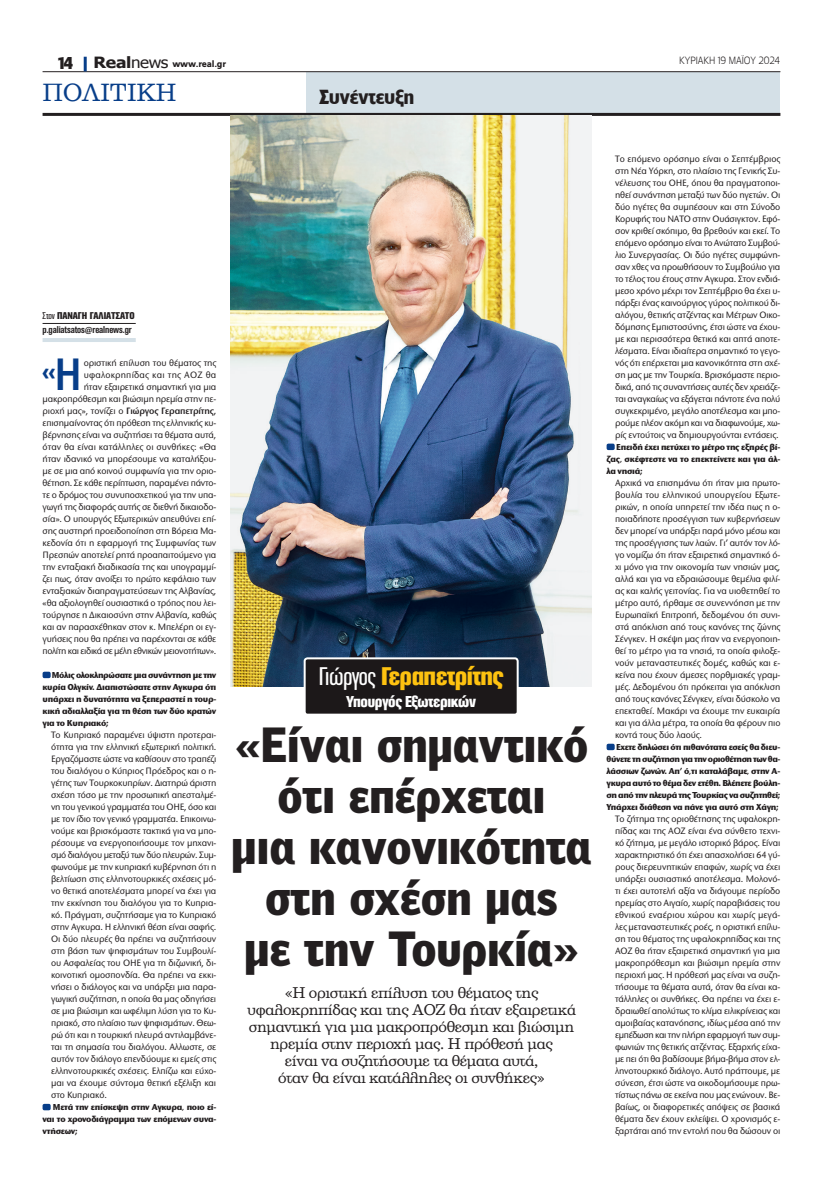
<style>
.page{position:relative;width:823px;height:1191px;background:#fff}
.page>*{position:absolute;margin:0;border:0;box-sizing:border-box;transform-origin:0 0}
.t1{font:900 47px/51px "PF Bell Gothic Text";letter-spacing:-.01em;color:#231f20;text-align:center;scale:.96 1}
.t2{font:500 30.6px "PF Lounge";color:#083e89;scale:.95 1}
.t3{font:900 26px "PF Akzidenz Text Cond";letter-spacing:-.025em;color:#fec210}
.t4{font:24px "PF Clarendon";color:#083e89;scale:.96 1}
.t5{font:700 19px "PF Lounge";color:#231f20}
.t6{font:900 16px "PF Akzidenz Text Cond";letter-spacing:-.025em;color:#fff}
.t7{font:700 16px "PF Lounge";color:#231f20}
.t8{font:15px/17px "PF Clarendon";letter-spacing:-.02em;color:#231f20;text-align:center}
.t9{font:700 10px "PF Akzidenz Text Cond";letter-spacing:-.01em;color:#231f20}
.t10{font:900 10px "PF Akzidenz Text Cond";letter-spacing:.015em;color:#231f20}
.t11{font:300 10px "PF Lounge";letter-spacing:-.005em;color:#231f20;scale:.96 1}
.t12{font:500 9.6px/12px "Stone Sans ITC Hel";letter-spacing:-.015em;color:#231f20;text-align:justify;scale:.96 1}
.t13{font:700 9px/12px "Stone Sans ITC Hel";letter-spacing:-.03em;color:#231f20;text-align:justify;scale:.96 1}
.t14{font:900 9px "PF Catalog";letter-spacing:-.02em;color:#231f20;scale:.96 1}
.s1{font-family:"Tahoma";font-weight:700;font-size:15.5px}
.s2{font-family:"Tahoma";font-weight:400;font-size:15.5px}
.s3{font-weight:400}
.s4{font-size:42px}
.s5{font-weight:600}
.s6{font-weight:400;color:#fff}
</style>
<div class="page">
<div style="left:306px;top:72px;width:474px;height:41px;background:#d4e0e7"></div>
<hr style="left:43px;top:71px;width:737px;height:1px;background:#231f20">
<hr style="left:43px;top:113px;width:737px;height:3px;background:#231f20">
<hr style="left:84px;top:57px;width:3px;height:14px;background:#083e89">
<img style="left:230px;top:116px;width:361px;height:570px">
<hr style="left:43px;top:323px;width:93px;height:1px;background:#231f20">
<hr style="left:43px;top:338px;width:93px;height:4px;background:#d4e0e7">
<div style="left:43px;top:671px;width:8px;height:7px;background:#083e89;border-radius:2px"></div>
<div style="left:43px;top:1103px;width:8px;height:7px;background:#083e89;border-radius:2px"></div>
<div style="left:606px;top:443px;width:8px;height:7px;background:#083e89;border-radius:2px"></div>
<div style="left:606px;top:743px;width:8px;height:7px;background:#083e89;border-radius:2px"></div>
<div style="left:304px;top:658px;width:213px;height:56px;background:#1c1819;border-radius:3px"></div>
<div style="left:303px;top:657px;width:215px;height:58px;border:2px solid #fff;border-radius:3px"></div>
<p class="t14" style="left:94px;top:59px;width:139px"><span class="s1">Real</span><span class="s2">news</span> www.real.gr</p>
<p class="t11" style="left:678px;top:55px;width:107px">κυριακη 19 ΜΑΪΟΥ 2024</p>
<h3 class="t7" style="left:57px;top:54px;width:18px">14</h3>
<h3 class="t4" style="left:43px;top:80px;width:141px">πολιτικη</h3>
<h3 class="t5" style="left:319px;top:86px;width:96px">Συνέντευξη</h3>
<p class="t10" style="left:43px;top:310px;width:94px"><span class="s3">Στον</span> Παναγή Γαλιατσάτο</p>
<h2 class="t2" style="left:43px;top:355px;width:42px">«<span class="s4">H</span></h2>
<p class="t9" style="left:43px;top:324px;width:91px">p.galiatsatos@realnews.gr</p>
<p class="t12" style="left:43px;top:357px;width:182px;text-align:right">οριστική επίλυση του θέματος της υφαλοκρηπίδας και της ΑΟΖ θα<br>ήταν εξαιρετικά σημαντική για μια μακροπρόθεσμη και βιώσιμη ηρεμία στην πε&shy;ριοχή μας», τονίζει ο <span class="s5">Γιώργος Γεραπετρίτης, </span>επισημαίνοντας ότι πρόθεση της ελληνικής κυ&shy;βέρνησης είναι να συζητήσει τα θέματα αυτά, όταν θα είναι κατάλληλες οι συνθήκες: «Θα ήταν ιδανικό να μπορέσουμε να καταλήξου&shy;με σε μια από κοινού συμφωνία για την οριο&shy;θέτηση. Σε κάθε περίπτωση, παραμένει πάντο&shy;τε ο δρόμος του συνυποσχετικού για την υπα&shy;γωγή της διαφοράς αυτής σε διεθνή δικαιοδο&shy;σία». Ο υπουργός Εξωτερικών απευθύνει επί&shy;σης αυστηρή προειδοποίηση στη Βόρεια Μα&shy;κεδονία ότι η εφαρμογή της Συμφωνίας των Πρεσπών αποτελεί ρητά προαπαιτούμενο για την ενταξιακή διαδικασία της και υπογραμμί&shy;ζει πως, όταν ανοίξει το πρώτο κεφάλαιο των ενταξιακών διαπραγματεύσεων της Αλβανίας, «θα αξιολογηθεί ουσιαστικά ο τρόπος που λει&shy;τούργησε η Δικαιοσύνη στην Αλβανία, καθώς και αν παρασχέθηκαν στον κ. Μπελέρη οι εγ&shy;γυήσεις που θα πρέπει να παρέχονται σε κάθε πολίτη και ειδικά σε μέλη εθνικών μειονοτήτων».</p>
<p class="t13" style="left:43px;top:669px;width:182px;text-indent:9px">Μόλις ολοκληρώσατε μια συνάντηση με την κυρία Ολγκίν. Διαπιστώσατε στην Αγκυρα ότι υπάρχει η δυνατότητα να ξεπεραστεί η τουρ&shy;κική αδιαλλαξία για τη θέση των δύο κρατών για το Κυπριακό;</p>
<p class="t12" style="left:51px;top:729px;width:174px">Το Κυπριακό παραμένει ύψιστη προτεραι&shy;ότητα για την ελληνική εξωτερική πολιτική.<br>Εργαζόμαστε ώστε να καθίσουν στο τραπέζι του διαλόγου ο Κύπριος Πρόεδρος και ο η&shy;γέτης των Τουρκοκυπρίων. Διατηρώ άριστη σχέση τόσο με την προσωπική απεσταλμέ&shy;νη του γενικού γραμματέα του ΟΗΕ, όσο και με τον ίδιο τον γενικό γραμματέα. Επικοινω&shy;νούμε και βρισκόμαστε τακτικά για να μπο&shy;ρέσουμε να ενεργοποιήσουμε τον μηχανι&shy;σμό διαλόγου μεταξύ των δύο πλευρών. Συμ&shy;φωνούμε με την κυπριακή κυβέρνηση ότι η βελτίωση στις ελληνοτουρκικές σχέσεις μό&shy;νο θετικά αποτελέσματα μπορεί να έχει για την εκκίνηση του διαλόγου για το Κυπρια&shy;κό. Πράγματι, συζητήσαμε για το Κυπριακό στην Αγκυρα. Η ελληνική θέση είναι σαφής.<br>Οι δύο πλευρές θα πρέπει να συζητήσουν στη βάση των ψηφισμάτων του Συμβουλί&shy;ου Ασφαλείας του ΟΗΕ για τη διζωνική, δι&shy;κοινοτική ομοσπονδία. Θα πρέπει να εκκι&shy;νήσει ο διάλογος και να υπάρξει μια παρα&shy;γωγική συζήτηση, η οποία θα μας οδηγήσει σε μια βιώσιμη και ωφέλιμη λύση για το Κυ&shy;πριακό, στο πλαίσιο των ψηφισμάτων. Θεω&shy;ρώ ότι και η τουρκική πλευρά αντιλαμβάνε&shy;ται τη σημασία του διαλόγου. Αλλωστε, σε αυτόν τον διάλογο επενδύουμε κι εμείς στις ελληνοτουρκικές σχέσεις. Ελπίζω και εύχο&shy;μαι να έχουμε σύντομα θετική εξέλιξη και στο Κυπριακό.</p>
<p class="t13" style="left:43px;top:1101px;width:182px;text-indent:10px">Μετά την επίσκεψη στην Αγκυρα, ποιο εί&shy;ναι το χρονοδιάγραμμα των επόμενων συνα&shy;ντήσεων;</p>
<h3 class="t3" style="left:319px;top:662px;width:186px"><span class="s6">Γιώργος</span> Γεραπετρίτης</h3>
<h3 class="t6" style="left:346px;top:693px;width:131px">Υπουργός Εξωτερικών</h3>
<h1 class="t1" style="left:231px;top:718px;width:377px">«Είναι σημαντικό ότι επέρχεται<br>μια κανονικότητα στη σχέση μας<br>με την Τουρκία»</h1>
<p class="t8" style="left:247px;top:984px;width:330px">«Η οριστική επίλυση του θέματος της υφαλοκρηπίδας και της ΑΟΖ θα ήταν εξαιρετικά σημαντική για μια μακροπρόθεσμη και βιώσιμη ηρεμία στην περιοχή μας. Η πρόθεσή μας<br>είναι να συζητήσουμε τα θέματα αυτά,<br>όταν θα είναι κατάλληλες οι συνθήκες»</p>
<p class="t12" style="left:614px;top:153px;width:174px">Το επόμενο ορόσημο είναι ο Σεπτέμβριος στη Νέα Υόρκη, στο πλαίσιο της Γενικής Συ&shy;νέλευσης του ΟΗΕ, όπου θα πραγματοποι&shy;ηθεί συνάντηση μεταξύ των δύο ηγετών. Οι δύο ηγέτες θα συμπέσουν και στη Σύνοδο Κορυφής του ΝΑΤΟ στην Ουάσιγκτον. Εφό&shy;σον κριθεί σκόπιμο, θα βρεθούν και εκεί. Το επόμενο ορόσημο είναι το Ανώτατο Συμβού&shy;λιο Συνεργασίας. Οι δύο ηγέτες συμφώνη&shy;σαν χθες να προωθήσουν το Συμβούλιο για το τέλος του έτους στην Αγκυρα. Στον ενδιά&shy;μεσο χρόνο μέχρι τον Σεπτέμβριο θα έχει υ&shy;πάρξει ένας καινούργιος γύρος πολιτικού δι&shy;αλόγου, θετικής ατζέντας και Μέτρων Οικο&shy;δόμησης Εμπιστοσύνης, έτσι ώστε να έχου&shy;με και περισσότερα θετικά και απτά αποτε&shy;λέσματα. Είναι ιδιαίτερα σημαντικό το γεγο&shy;νός ότι επέρχεται μια κανονικότητα στη σχέ&shy;ση μας με την Τουρκία. Βρισκόμαστε περιο&shy;δικά, από τις συναντήσεις αυτές δεν χρειάζε&shy;ται αναγκαίως να εξάγεται πάντοτε ένα πολύ συγκεκριμένο, μεγάλο αποτέλεσμα και μπο&shy;ρούμε πλέον ακόμη και να διαφωνούμε, χω&shy;ρίς εντούτοις να δημιουργούνται εντάσεις.</p>
<p class="t13" style="left:606px;top:441px;width:182px;text-indent:10px">Επειδή έχει πετύχει το μέτρο της εξπρές βί&shy;ζας, σκέφτεστε να το επεκτείνετε και για άλ&shy;λα νησιά;</p>
<p class="t12" style="left:614px;top:477px;width:174px">Αρχικά να επισημάνω ότι ήταν μια πρωτο&shy;βουλία του ελληνικού υπουργείου Εξωτε&shy;ρικών, η οποία υπηρετεί την ιδέα πως η ο&shy;ποιαδήποτε προσέγγιση των κυβερνήσεων δεν μπορεί να υπάρξει παρά μόνο μέσω και της προσέγγισης των λαών. Γι’ αυτόν τον λό&shy;γο νομίζω ότι ήταν εξαιρετικά σημαντικό ό&shy;χι μόνο για την οικονομία των νησιών μας, αλλά και για να εδραιώσουμε θεμέλια φιλί&shy;ας και καλής γειτονίας. Για να υιοθετηθεί το μέτρο αυτό, ήρθαμε σε συνεννόηση με την Ευρωπαϊκή Επιτροπή, δεδομένου ότι συνι&shy;στά απόκλιση από τους κανόνες της ζώνης Σένγκεν. Η σκέψη μας ήταν να ενεργοποιη&shy;θεί το μέτρο για τα νησιά, τα οποία φιλοξε&shy;νούν μεταναστευτικές δομές, καθώς και ε&shy;κείνα που έχουν άμεσες πορθμιακές γραμ&shy;μές. Δεδομένου ότι πρόκειται για απόκλιση από τους κανόνες Σένγκεν, είναι δύσκολο να επεκταθεί. Μακάρι να έχουμε την ευκαιρία και για άλλα μέτρα, τα οποία θα φέρουν πιο κοντά τους δύο λαούς.</p>
<p class="t13" style="left:606px;top:741px;width:182px;text-indent:9px">Εχετε δηλώσει ότι πιθανότατα εσείς θα διευ&shy;θύνετε τη συζήτηση για την οριοθέτηση των θα&shy;λάσσιων ζωνών. Απ’ ό,τι καταλάβαμε, στην Α&shy;γκυρα αυτό το θέμα δεν ετέθη. Βλέπετε βούλη&shy;ση από την πλευρά της Τουρκίας να συζητηθεί; Υπάρχει διάθεση να πάνε για αυτό στη Χάγη;</p>
<p class="t12" style="left:614px;top:813px;width:174px">Το ζήτημα της οριοθέτησης της υφαλοκρη&shy;πίδας και της ΑΟΖ είναι ένα σύνθετο τεχνι&shy;κό ζήτημα, με μεγάλο ιστορικό βάρος. Είναι χαρακτηριστικό ότι έχει απασχολήσει 64 γύ&shy;ρους διερευνητικών επαφών, χωρίς να έχει υπάρξει ουσιαστικό αποτέλεσμα. Μολονό&shy;τι έχει αυτοτελή αξία να διάγουμε περίοδο ηρεμίας στο Αιγαίο, χωρίς παραβιάσεις του εθνικού εναέριου χώρου και χωρίς μεγά&shy;λες μεταναστευτικές ροές, η οριστική επίλυ&shy;ση του θέματος της υφαλοκρηπίδας και της ΑΟΖ θα ήταν εξαιρετικά σημαντική για μια μακροπρόθεσμη και βιώσιμη ηρεμία στην περιοχή μας. Η πρόθεσή μας είναι να συζη&shy;τήσουμε τα θέματα αυτά, όταν θα είναι κα&shy;τάλληλες οι συνθήκες. Θα πρέπει να έχει ε&shy;δραιωθεί απολύτως το κλίμα ειλικρίνειας και αμοιβαίας κατανόησης, ιδίως μέσα από την εμπέδωση και την πλήρη εφαρμογή των συμ&shy;φωνιών της θετικής ατζέντας. Εξαρχής είχα&shy;με πει ότι θα βαδίσουμε βήμα-βήμα στον ελ&shy;ληνοτουρκικό διάλογο. Αυτό πράττουμε, με σύνεση, έτσι ώστε να οικοδομήσουμε πρω&shy;τίστως πάνω σε εκείνα που μας ενώνουν. Βε&shy;βαίως, οι διαφορετικές απόψεις σε βασικά θέματα δεν έχουν εκλείψει. Ο χρονισμός ε&shy;ξαρτάται από την εντολή που θα δώσουν οι</p>
</div>
